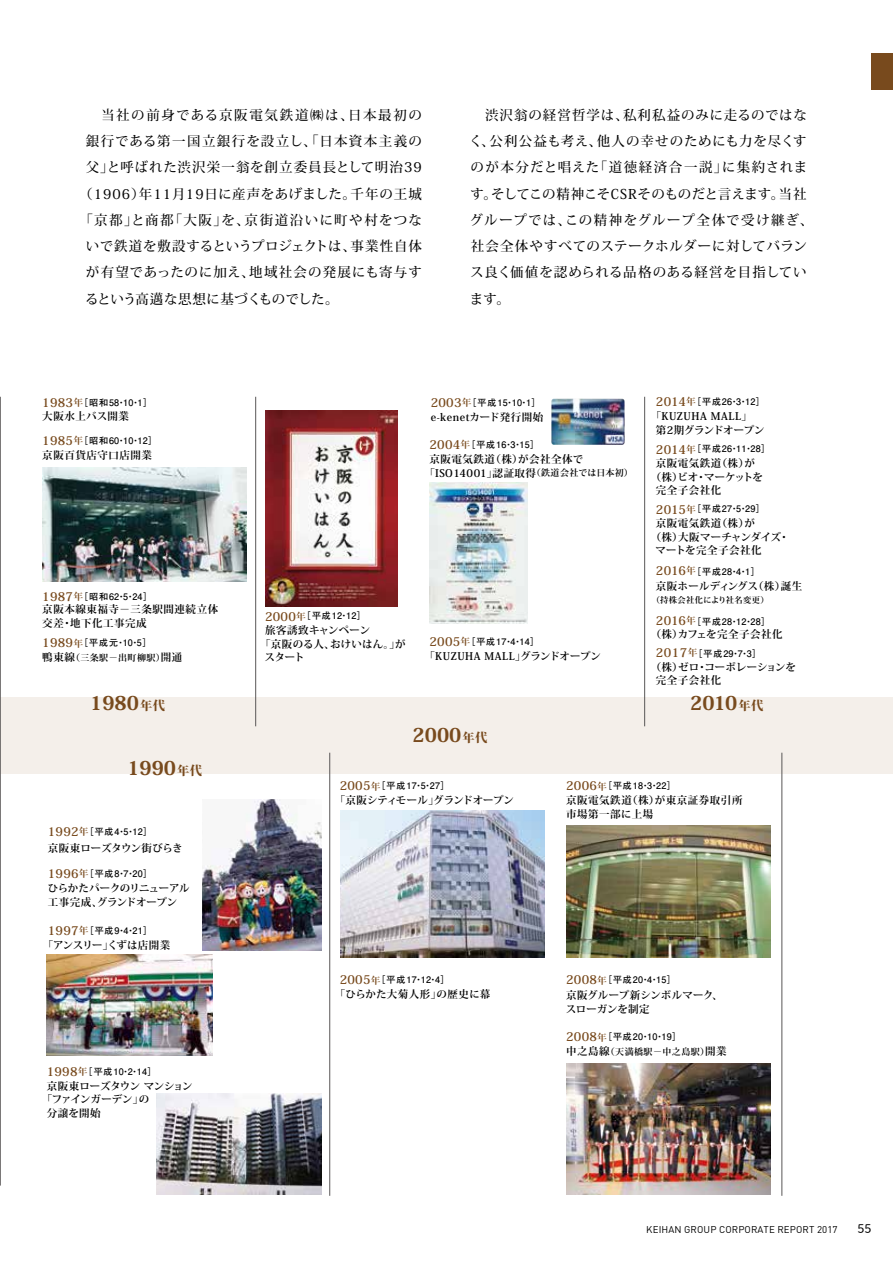
<style>
.page{position:relative;width:893px;height:1263px;background:#fff}
.page>*{position:absolute;margin:0;border:0;box-sizing:border-box;transform-origin:0 0}
.t1{font:800 19.05px "Koz Min Pro";color:#784a1d}
.t2{font:500 13.5px/26.2px "Koz Min Pro";letter-spacing:.065em;color:#000}
.t3{font:500 13.5px "Koz Min Pro";letter-spacing:.115em;color:#000}
.t4{font:500 13.5px "Koz Min Pro";letter-spacing:.035em;color:#000}
.t5{font:500 13.5px "Koz Min Pro";letter-spacing:.105em;color:#000}
.t6{font:500 13.5px "Koz Min Pro";letter-spacing:.085em;color:#000}
.t7{font:500 13.5px "Koz Min Pro";letter-spacing:.125em;color:#000}
.t8{font:500 13.5px "Koz Min Pro";letter-spacing:-.01em;color:#000}
.t9{font:12px "Shuei M Go Std L";color:#000}
.t10{font:700 10.5px/13.5px "Koz Min Pro";letter-spacing:.05em;color:#000}
.t11{font:700 10.5px/13.5px "Koz Min Pro";letter-spacing:.03em;color:#000}
.t12{font:700 10.5px/13.5px "Koz Min Pro";letter-spacing:-.04em;color:#000}
.t13{font:700 10.5px "Koz Min Pro";letter-spacing:-.015em;color:#000}
.t14{font:700 10.5px/13.5px "Koz Min Pro";color:#000}
.t15{font:700 10.5px "Koz Min Pro";letter-spacing:-.035em;color:#000}
.t16{font:700 10.5px "Koz Min Pro";letter-spacing:-.03em;color:#000}
.t17{font:700 10.5px "Koz Min Pro";letter-spacing:-.05em;color:#000}
.t18{font:700 10.5px "Koz Min Pro";letter-spacing:-.02em;color:#000}
.t19{font:9.75px "DIN Pro";letter-spacing:.01em;color:#000}
.t20{font:700 9px "Futo Go B101 Pr 5";letter-spacing:.1em;color:#000}
.t21{font:700 9px "Koz Min Pro";letter-spacing:.05em;color:#000}
.t22{font:700 8.25px "Koz Min Pro";letter-spacing:.05em;color:#000}
.s1{font-family:"Koz Min Pro";font-size:12px;color:#784a1d}
.s2{font-family:"Koz Min Pro";font-size:9.75px;color:#784a1d}
.s3{font-size:10.5px}
.s4{font-size:12.3px}
.s5{font-size:9px}
</style>
<div class="page">
<div style="left:0;top:697px;width:893px;height:76px;background:#f4efea"></div>
<hr style="left:0;top:397px;width:1px;height:788px;background:#595757">
<hr style="left:255px;top:397px;width:1px;height:329px;background:#595757">
<hr style="left:329px;top:753px;width:1px;height:443px;background:#595757">
<hr style="left:782px;top:753px;width:1px;height:443px;background:#595757">
<hr style="left:644px;top:397px;width:1px;height:329px;background:#595757">
<img style="left:42px;top:467px;width:204px;height:114px">
<img style="left:203px;top:800px;width:119px;height:150px">
<img style="left:47px;top:954px;width:165px;height:101px">
<img style="left:156px;top:1094px;width:166px;height:101px">
<img style="left:566px;top:1063px;width:204px;height:132px">
<img style="left:566px;top:826px;width:204px;height:132px">
<img style="left:341px;top:811px;width:204px;height:147px">
<img style="left:551px;top:399px;width:74px;height:46px">
<img style="left:265px;top:410px;width:132px;height:196px">
<img style="left:429px;top:482px;width:99px;height:141px">
<div style="left:872px;top:53px;width:21px;height:36px;background:#784a1d"></div>
<h2 class="t7" style="left:86px;top:105px;width:338px">　当社の前身である京阪電気鉄道㈱は、日本最初の</h2>
<h2 class="t5" style="left:86px;top:132px;width:338px">銀行である第一国立銀行を設立し、「日本資本主義の</h2>
<h2 class="t2" style="left:86px;top:154px;width:337px">父」と呼ばれた渋沢栄一翁を創立委員長として明治39</h2>
<h2 class="t2" style="left:79px;top:180px;width:344px">（1906）年11月19日に産声をあげました。千年の王城</h2>
<h2 class="t3" style="left:79px;top:210px;width:344px">「京都」と商都「大阪」を、京街道沿いに町や村をつな</h2>
<h2 class="t4" style="left:86px;top:236px;width:337px">いで鉄道を敷設するというプロジェクトは、事業性自体</h2>
<h2 class="t6" style="left:86px;top:263px;width:338px">が有望であったのに加え、地域社会の発展にも寄与す</h2>
<h2 class="t8" style="left:85px;top:289px;width:255px">るという高邁な思想に基づくものでした。</h2>
<h2 class="t2" style="left:469px;top:101px;width:345px">　渋沢翁の経営哲学は、私利私益のみに走るのではなく、公利公益も考え、他人の幸せのためにも力を尽くすのが本分だと唱えた「道徳経済合一説」に集約されます。そしてこの精神こそCSRそのものだと言えます。当社グループでは、この精神をグループ全体で受け継ぎ、社会全体やすべてのステークホルダーに対してバランス良く価値を認められる品格のある経営を目指しています。</h2>
<p class="t20" style="left:42px;top:395px;width:111px"><span class="s1">1983</span><span class="s2">年</span>［昭和58・10・1］</p>
<p class="t10" style="left:42px;top:409px;width:88px">大阪水上バス開業</p>
<p class="t20" style="left:42px;top:433px;width:116px"><span class="s1">1985</span><span class="s2">年</span>［昭和60・10・12］</p>
<p class="t10" style="left:42px;top:448px;width:111px">京阪百貨店守口店開業</p>
<p class="t20" style="left:42px;top:589px;width:111px"><span class="s1">1987</span><span class="s2">年</span>［昭和62・5・24］</p>
<p class="t10" style="left:42px;top:602px;width:177px">京阪本線東福寺−三条駅間連続立体交差・地下化工事完成</p>
<p class="t20" style="left:42px;top:636px;width:111px"><span class="s1">1989</span><span class="s2">年</span>［平成元・10・5］</p>
<p class="t21" style="left:42px;top:651px;width:142px"><span class="s3">鴨東線</span>（三条駅−出町柳駅）<span class="s3">開通</span></p>
<h1 class="t1" style="left:90px;top:689px;width:76px">1980<span class="s4">年代</span></h1>
<p class="t20" style="left:431px;top:396px;width:111px"><span class="s1">2003</span><span class="s2">年</span>［平成15・10・1］</p>
<p class="t10" style="left:431px;top:410px;width:114px">e-kenetカード発行開始</p>
<p class="t20" style="left:429px;top:438px;width:111px"><span class="s1">2004</span><span class="s2">年</span>［平成16・3・15］</p>
<p class="t10" style="left:424px;top:452px;width:210px;text-indent:5px">京阪電気鉄道（株）が会社全体で「ISO14001」認証取得<span class="s5">（鉄道会社では日本初）</span></p>
<p class="t20" style="left:265px;top:609px;width:102px"><span class="s1">2000</span><span class="s2">年</span>［平成12・12］</p>
<p class="t11" style="left:265px;top:623px;width:107px">旅客誘致キャンペーン</p>
<p class="t11" style="left:260px;top:637px;width:147px">「京阪のる人、おけいはん。」が</p>
<p class="t11" style="left:265px;top:650px;width:42px">スタート</p>
<p class="t20" style="left:429px;top:634px;width:111px"><span class="s1">2005</span><span class="s2">年</span>［平成17・4・14］</p>
<p class="t10" style="left:424px;top:648px;width:178px">「KUZUHA MALL」グランドオープン</p>
<p class="t20" style="left:656px;top:394px;width:111px"><span class="s1">2014</span><span class="s2">年</span>［平成26・3・12］</p>
<p class="t10" style="left:656px;top:409px;width:110px;text-indent:-5px">「KUZUHA MALL」第2期グランドオープン</p>
<p class="t20" style="left:656px;top:442px;width:116px"><span class="s1">2014</span><span class="s2">年</span>［平成26・11・28］</p>
<p class="t11" style="left:656px;top:456px;width:101px">京阪電気鉄道（株）が</p>
<p class="t12" style="left:651px;top:470px;width:114px">（株）ビオ・マーケットを</p>
<p class="t11" style="left:656px;top:483px;width:67px">完全子会社化</p>
<p class="t20" style="left:656px;top:502px;width:111px"><span class="s1">2015</span><span class="s2">年</span>［平成27・5・29］</p>
<p class="t11" style="left:656px;top:516px;width:101px">京阪電気鉄道（株）が</p>
<p class="t16" style="left:651px;top:529px;width:140px">（株）大阪マーチャンダイズ・</p>
<p class="t10" style="left:655px;top:543px;width:108px">マートを完全子会社化</p>
<p class="t20" style="left:656px;top:564px;width:105px"><span class="s1">2016</span><span class="s2">年</span>［平成28・4・1］</p>
<p class="t11" style="left:656px;top:579px;width:148px">京阪ホールディングス（株）誕生</p>
<p class="t22" style="left:652px;top:594px;width:118px">（持株会社化により社名変更）</p>
<p class="t20" style="left:656px;top:614px;width:116px"><span class="s1">2016</span><span class="s2">年</span>［平成28・12・28］</p>
<p class="t10" style="left:651px;top:627px;width:133px">（株）カフェを完全子会社化</p>
<p class="t20" style="left:656px;top:647px;width:107px"><span class="s1">2017</span><span class="s2">年</span>［平成29・7・3］</p>
<p class="t11" style="left:656px;top:660px;width:142px;text-indent:-5px">（株）ゼロ・コーポレーションを完全子会社化</p>
<h1 class="t1" style="left:690px;top:689px;width:75px">2010<span class="s4">年代</span></h1>
<h1 class="t1" style="left:127px;top:754px;width:76px">1990<span class="s4">年代</span></h1>
<p class="t20" style="left:48px;top:824px;width:106px"><span class="s1">1992</span><span class="s2">年</span>［平成4・5・12］</p>
<p class="t20" style="left:48px;top:866px;width:106px"><span class="s1">1996</span><span class="s2">年</span>［平成8・7・20］</p>
<p class="t13" style="left:48px;top:840px;width:136px">京阪東ローズタウン街びらき</p>
<p class="t12" style="left:48px;top:881px;width:144px">ひらかたパークのリニューアル工事完成、グランドオープン</p>
<p class="t20" style="left:48px;top:923px;width:106px"><span class="s1">1997</span><span class="s2">年</span>［平成9・4・21］</p>
<p class="t17" style="left:43px;top:937px;width:129px">「アンスリー」くずは店開業</p>
<p class="t20" style="left:47px;top:1064px;width:111px"><span class="s1">1998</span><span class="s2">年</span>［平成10・2・14］</p>
<p class="t15" style="left:47px;top:1078px;width:147px">京阪東ローズタウン マンション</p>
<p class="t18" style="left:42px;top:1092px;width:109px">「ファインガーデン」の</p>
<p class="t11" style="left:47px;top:1106px;width:55px">分譲を開始</p>
<h1 class="t1" style="left:413px;top:721px;width:76px">2000<span class="s4">年代</span></h1>
<p class="t20" style="left:340px;top:779px;width:111px"><span class="s1">2005</span><span class="s2">年</span>［平成17・5・27］</p>
<p class="t13" style="left:335px;top:792px;width:181px">「京阪シティモール」グランドオープン</p>
<p class="t20" style="left:566px;top:779px;width:111px"><span class="s1">2006</span><span class="s2">年</span>［平成18・3・22］</p>
<p class="t10" style="left:566px;top:793px;width:178px">京阪電気鉄道（株）が東京証券取引所市場第一部に上場</p>
<p class="t20" style="left:340px;top:973px;width:111px"><span class="s1">2005</span><span class="s2">年</span>［平成17・12・4］</p>
<p class="t11" style="left:335px;top:987px;width:157px">「ひらかた大菊人形」の歴史に幕</p>
<p class="t20" style="left:566px;top:973px;width:111px"><span class="s1">2008</span><span class="s2">年</span>［平成20・4・15］</p>
<p class="t14" style="left:566px;top:988px;width:159px">京阪グループ新シンボルマーク、スローガンを制定</p>
<p class="t20" style="left:566px;top:1029px;width:116px"><span class="s1">2008</span><span class="s2">年</span>［平成20・10・19］</p>
<p class="t21" style="left:566px;top:1045px;width:162px"><span class="s3">中之島線</span>（天満橋駅−中之島駅）<span class="s3">開業</span></p>
<p class="t19" style="left:646px;top:1223px;width:193px">KEIHAN GROUP CORPORATE REPORT 2017</p>
<h3 class="t9" style="left:857px;top:1220px;width:16px">55</h3>
</div>
